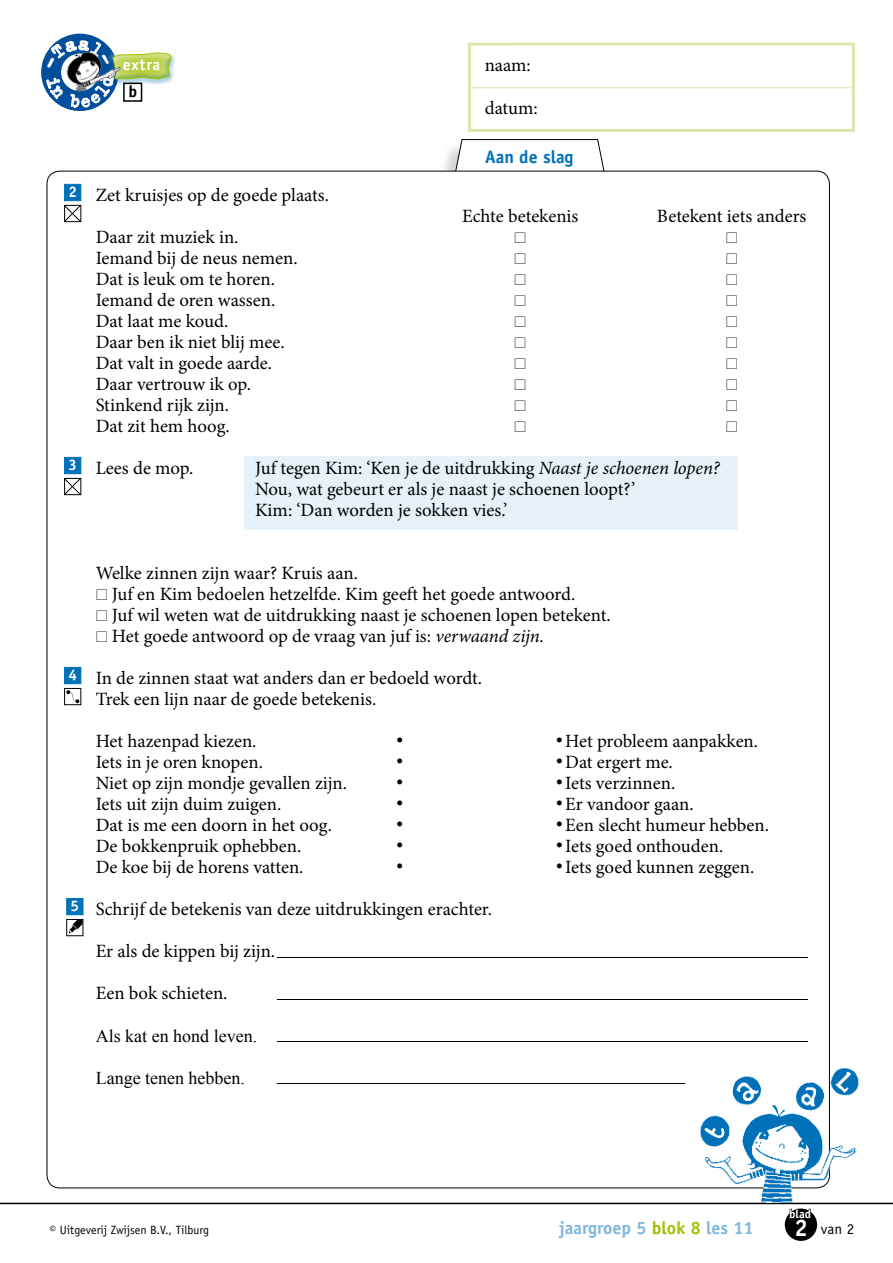
<style>
.page{position:relative;width:893px;height:1263px;background:#fff}
.page>*{position:absolute;margin:0;border:0;box-sizing:border-box;transform-origin:0 0}
.t1{font:18.75px/21px "Minion Pro";color:#000}
.t2{font:18px "Times New Roman";color:#000}
.t3{font:700 18px "Officina Sans Std";color:#80b8dc}
.t4{font:700 18px "Officina Sans Std";color:#0071b9}
.t5{font:700 16.35px "Officina Sans Std";color:#000}
.t6{font:700 16.05px "Officina Sans Std";letter-spacing:.04em;color:#fff}
.t7{font:700 15.3px "Officina Sans Std";color:#fff}
.t8{font:15px "Officina Sans Std";color:#000}
.t9{font:12px "Officina Sans Std";color:#000}
.t10{font:700 12px "Officina Sans Std";color:#fff}
.s1{font-style:italic}
.s2{color:#9fc204}
.s3{font-weight:700;font-size:24px;color:#fff}
</style>
<div class="page">
<div style="left:437px;top:142px;width:164px;height:50px;background:#c6c7c8;opacity:.75"></div>
<svg style="left:455px;top:139px;width:150px;height:32px"></svg>
<div style="left:47px;top:171px;width:782px;height:1017px;background:#fff;border-radius:13px"></div>
<div style="left:41px;top:34px;width:78px;height:77px;border:20px solid #004e9c;border-radius:50%"></div>
<div style="left:111px;top:52px;width:66px;height:32px;background:#0071b9;opacity:.3"></div>
<svg style="left:468px;top:42px;width:387px;height:90px"></svg>
<hr style="left:471px;top:87px;width:382px;height:1px;background:#e5edc5">
<hr style="left:0;top:1203px;width:893px;height:1px;background:#000">
<img style="left:689px;top:1052px;width:200px;height:151px">
<svg style="left:64px;top:184px;width:18px;height:38px"></svg>
<svg style="left:64px;top:457px;width:18px;height:38px"></svg>
<svg style="left:64px;top:667px;width:18px;height:38px"></svg>
<svg style="left:66px;top:898px;width:18px;height:38px"></svg>
<div style="left:785px;top:1208px;width:32px;height:33px;background:#000;border-radius:50%"></div>
<svg style="left:789px;top:1208px;width:23px;height:6px"></svg>
<hr style="left:277px;top:957px;width:531px;height:1px;background:#000">
<hr style="left:277px;top:999px;width:531px;height:1px;background:#000">
<hr style="left:277px;top:1041px;width:531px;height:1px;background:#000">
<hr style="left:277px;top:1083px;width:408px;height:1px;background:#000">
<div style="left:245px;top:456px;width:493px;height:74px;background:#e6f1f8"></div>
<svg style="left:46px;top:40px;width:125px;height:68px"></svg>
<p class="t7" style="left:68px;top:182px;width:10px">2</p>
<p class="t7" style="left:68px;top:455px;width:10px">3</p>
<p class="t6" style="left:123px;top:54px;width:39px">extra</p>
<p class="t5" style="left:128px;top:82px;width:10px">b</p>
<p class="t1" style="left:96px;top:185px;width:235px">Zet kruisjes op de goede plaats.</p>
<p class="t1" style="left:485px;top:54px;width:48px">naam:</p>
<p class="t1" style="left:485px;top:97px;width:54px">datum:</p>
<p class="t4" style="left:485px;top:146px;width:90px">Aan de slag</p>
<p class="t1" style="left:462px;top:206px;width:118px">Echte betekenis</p>
<p class="t1" style="left:657px;top:206px;width:151px">Betekent iets anders</p>
<p class="t1" style="left:96px;top:227px;width:203px">Daar zit muziek in.<br>Iemand bij de neus nemen.<br>Dat is leuk om te horen.<br>Iemand de oren wassen.<br>Dat laat me koud.<br>Daar ben ik niet blij mee.<br>Dat valt in goede aarde.<br>Daar vertrouw ik op.<br>Stinkend rijk zijn.<br>Dat zit hem hoog.</p>
<p class="t1" style="left:96px;top:458px;width:99px">Lees de mop.</p>
<p class="t1" style="left:255px;top:458px;width:466px">Juf tegen Kim: ‘Ken je de uitdrukking <span class="s1">Naast je schoenen lopen?<br></span>Nou, wat gebeurt er als je naast je schoenen loopt?’<br>Kim: ‘Dan worden je sokken vies.’</p>
<p class="t7" style="left:68px;top:665px;width:10px">4</p>
<p class="t7" style="left:71px;top:896px;width:10px">5</p>
<p class="t1" style="left:112px;top:563px;width:500px;text-indent:-16px">Welke zinnen zijn waar? Kruis aan.<br>Juf en Kim bedoelen hetzelfde. Kim geeft het goede antwoord.<br>Juf wil weten wat de uitdrukking naast je schoenen lopen betekent.<br>Het goede antwoord op de vraag van juf is: <span class="s1">verwaand zijn.</span></p>
<p class="t1" style="left:96px;top:668px;width:388px">In de zinnen staat wat anders dan er bedoeld wordt.<br>Trek een lijn naar de goede betekenis.</p>
<p class="t1" style="left:96px;top:731px;width:162px">Het hazenpad kiezen.</p>
<p class="t1" style="left:565px;top:731px;width:194px">Het probleem aanpakken.</p>
<p class="t1" style="left:96px;top:752px;width:169px">Iets in je oren knopen.</p>
<p class="t1" style="left:565px;top:752px;width:109px">Dat ergert me.</p>
<p class="t1" style="left:96px;top:773px;width:253px">Niet op zijn mondje gevallen zijn.</p>
<p class="t1" style="left:565px;top:773px;width:112px">Iets verzinnen.</p>
<p class="t1" style="left:96px;top:794px;width:187px">Iets uit zijn duim zuigen.</p>
<p class="t1" style="left:565px;top:794px;width:130px">Er vandoor gaan.</p>
<p class="t1" style="left:96px;top:815px;width:238px">Dat is me een doorn in het oog.</p>
<p class="t1" style="left:565px;top:815px;width:205px">Een slecht humeur hebben.</p>
<p class="t1" style="left:96px;top:836px;width:207px">De bokkenpruik ophebben.</p>
<p class="t1" style="left:565px;top:836px;width:160px">Iets goed onthouden.</p>
<p class="t1" style="left:96px;top:857px;width:209px">De koe bij de horens vatten.</p>
<p class="t1" style="left:565px;top:857px;width:191px">Iets goed kunnen zeggen.</p>
<p class="t1" style="left:96px;top:899px;width:398px">Schrijf de betekenis van deze uitdrukkingen erachter.</p>
<p class="t1" style="left:96px;top:941px;width:181px">Er als de kippen bij zijn.</p>
<p class="t1" style="left:96px;top:983px;width:133px">Een bok schieten.</p>
<p class="t2" style="left:96px;top:1023px;width:163px">Als kat en hond leven.</p>
<p class="t2" style="left:96px;top:1066px;width:151px">Lange tenen hebben.</p>
<p class="t9" style="left:50px;top:1222px;width:161px">© Uitgeverij Zwijsen B.V., Tilburg</p>
<p class="t3" style="left:559px;top:1216px;width:196px">jaargroep 5 <span class="s2">blok 8</span> les 11</p>
<p class="t10" style="left:789px;top:1206px;width:23px">blad</p>
<p class="t8" style="left:794px;top:1220px;width:61px"><span class="s3">2</span> van 2</p>
</div>
